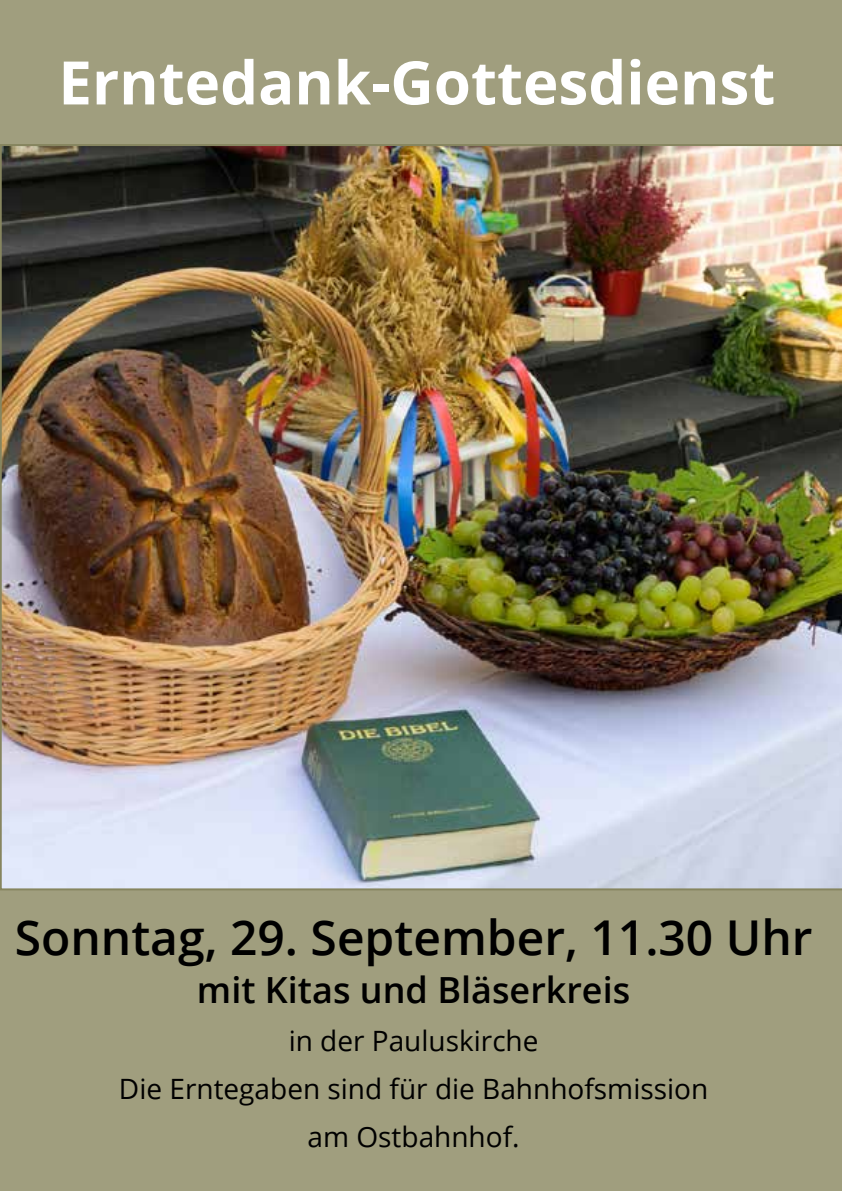
<style>
.page{position:relative;width:842px;height:1191px;background:#a09e7e}
.page>*{position:absolute;margin:0;border:0;box-sizing:border-box;transform-origin:0 0}
.t1{font:700 60px "Open Sans";color:#fff}
.t2{font:600 48px "Open Sans";color:#000}
.t3{font:600 36px "Open Sans";color:#000}
.t4{font:28px/48px "Open Sans";color:#000;text-align:center}
</style>
<div class="page">
<img style="left:0;top:144px;width:842px;height:746px">
<h1 class="t1" style="left:58px;top:40px;width:718px">Erntedank-Gottesdienst</h1>
<h2 class="t2" style="left:15px;top:904px;width:799px">Sonntag, 29. September, 11.30 Uhr</h2>
<p class="t3" style="left:197px;top:965px;width:435px">mit Kitas und Bläserkreis</p>
<p class="t4" style="left:119px;top:1016px;width:591px">in der Pauluskirche<br>Die Erntegaben sind für die Bahnhofsmission am Ostbahnhof.</p>
</div>
